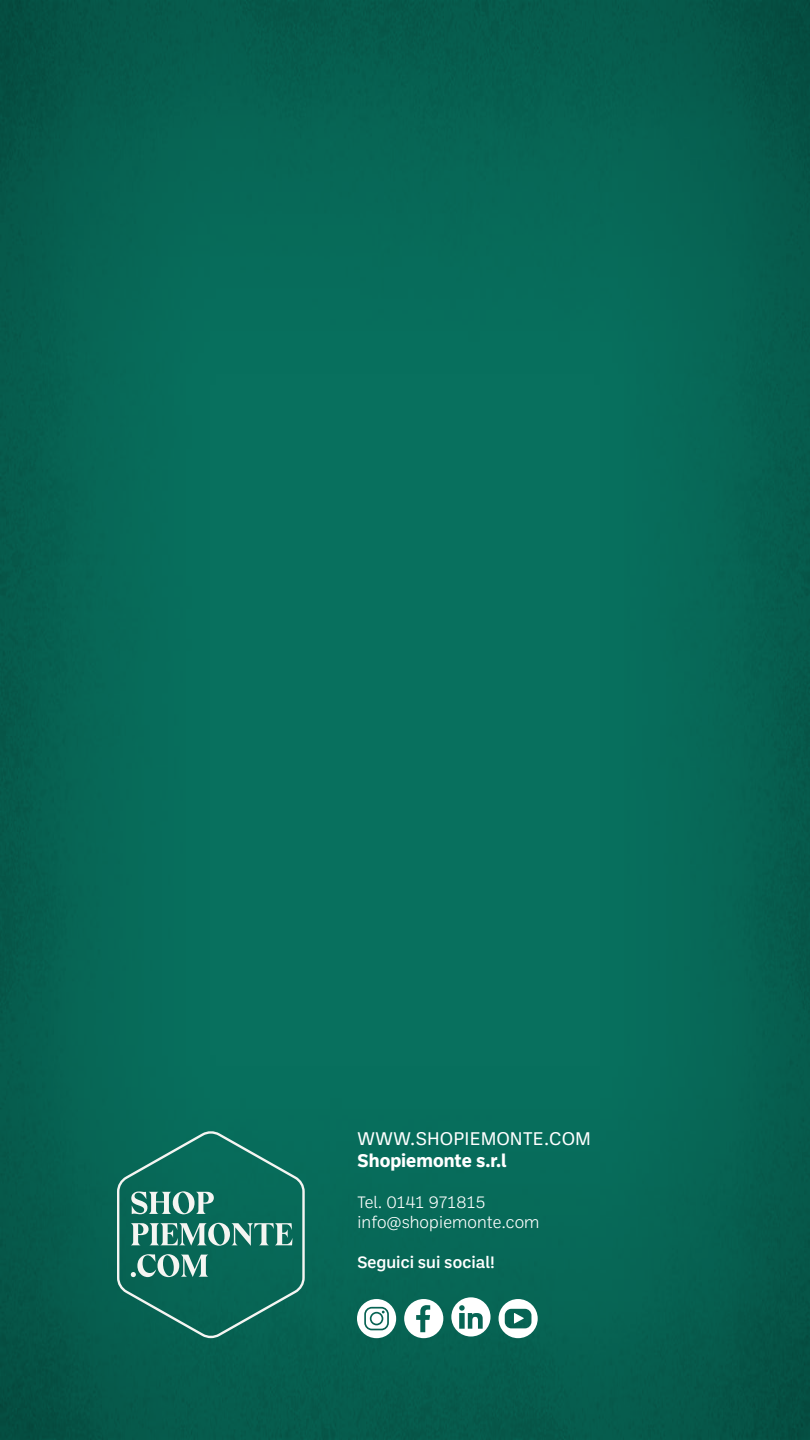
<style>
.page{position:relative;width:810px;height:1440px;background:#fff}
.page>*{position:absolute;margin:0;border:0;box-sizing:border-box;transform-origin:0 0}
.t1{font:18.75px "Ballinger";color:#fff}
.t2{font:700 18.75px "Ballinger";color:#fff}
.t3{font:300 16.88px/20.2px "Ballinger";color:#fff}
.t4{font:500 16.88px "Ballinger";color:#fff}
</style>
<div class="page">
<img style="left:0;top:0;width:810px;height:1440px">
<svg style="left:404px;top:1299px;width:39px;height:39px"></svg>
<svg style="left:357px;top:1299px;width:39px;height:39px"></svg>
<svg style="left:451px;top:1297px;width:40px;height:40px"></svg>
<svg style="left:499px;top:1299px;width:39px;height:39px"></svg>
<svg style="left:117px;top:1130px;width:188px;height:208px;background:#227768"></svg>
<p class="t1" style="left:357px;top:1126px;width:236px">WWW.SHOPIEMONTE.COM</p>
<p class="t2" style="left:357px;top:1148px;width:151px">Shopiemonte s.r.l</p>
<p class="t3" style="left:357px;top:1191px;width:184px">Tel. 0141 971815 info@shopiemonte.com</p>
<p class="t4" style="left:357px;top:1251px;width:140px">Seguici sui social!</p>
</div>
